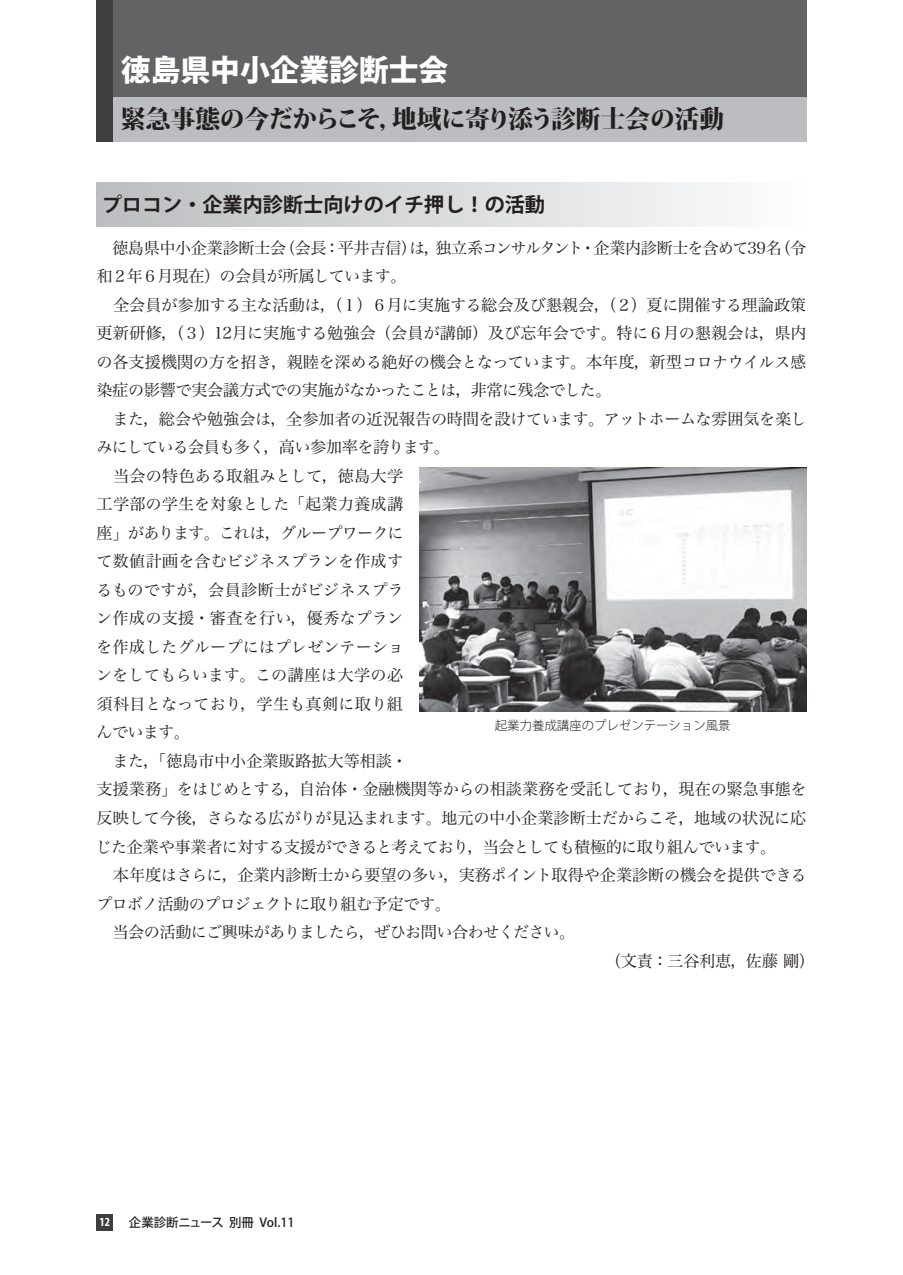
<style>
.page{position:relative;width:903px;height:1275px;background:#fff}
.page>*{position:absolute;margin:0;border:0;box-sizing:border-box;transform-origin:0 0}
.t1{font:800 29.75px "Koz Go Pro";color:#fff}
.t2{font:800 24.85px "Koz Min Pro";letter-spacing:-.01em;color:#231f20}
.t3{font:700 20.12px "Koz Go Pro";color:#231f20}
.t4{font:16.1px "Hira Min Pro W3";letter-spacing:-.015em;color:#231f20}
.t5{font:16.1px "Hira Min Pro W3";letter-spacing:.01em;color:#231f20}
.t6{font:16.1px "Hira Min Pro W3";letter-spacing:-.04em;color:#231f20}
.t7{font:16.1px "Hira Min Pro W3";letter-spacing:-.05em;color:#231f20}
.t8{font:16.1px "Hira Min Pro W3";letter-spacing:.005em;color:#231f20}
.t9{font:16.1px "Hira Min Pro W3";letter-spacing:-.035em;color:#231f20}
.t10{font:16.1px "Hira Min Pro W3";letter-spacing:-.045em;color:#231f20}
.t11{font:16.1px "Hira Min Pro W3";letter-spacing:-.055em;color:#231f20}
.t12{font:300 12.42px "Koz Go Pro";color:#231f20}
.t13{font:500 12.42px "Koz Go Pro";color:#231f20}
.t14{font:700 condensed 12.42px "Myriad Pro";color:#fff}
</style>
<div class="page">
<div style="left:97px;top:0;width:709px;height:97px;background:#636366"></div>
<div style="left:97px;top:97px;width:709px;height:44px;background:#bcbdc0"></div>
<div style="left:97px;top:0;width:16px;height:141px;background:#3e3e3f"></div>
<div style="left:97px;top:182px;width:709px;height:45px;background:linear-gradient(to right,#bbbdbf,#fdfdfe)"></div>
<div style="left:97px;top:1214px;width:16px;height:16px;background:#3e3e3f"></div>
<img style="left:419px;top:468px;width:387px;height:244px">
<h1 class="t1" style="left:121px;top:50px;width:329px">徳島県中小企業診断士会</h1>
<h2 class="t2" style="left:121px;top:101px;width:605px">緊急事態の今だからこそ，地域に寄り添う診断士会の活動</h2>
<p class="t3" style="left:102px;top:192px;width:445px">プロコン・企業内診断士向けのイチ押し！の活動</p>
<p class="t4" style="left:97px;top:234px;width:711px">　徳島県中小企業診断士会（会長：平井吉信）は，独立系コンサルタント・企業内診断士を含めて39名（令</p>
<p class="t7" style="left:97px;top:262px;width:311px">和２年６月現在）の会員が所属しています。</p>
<p class="t4" style="left:97px;top:291px;width:711px">　全会員が参加する主な活動は，（１）６月に実施する総会及び懇親会，（２）夏に開催する理論政策</p>
<p class="t4" style="left:97px;top:319px;width:711px">更新研修，（３）12月に実施する勉強会（会員が講師）及び忘年会です。特に６月の懇親会は，県内</p>
<p class="t4" style="left:96px;top:348px;width:711px">の各支援機関の方を招き，親睦を深める絶好の機会となっています。本年度，新型コロナウイルス感</p>
<p class="t4" style="left:97px;top:376px;width:516px">染症の影響で実会議方式での実施がなかったことは，非常に残念でした。</p>
<p class="t4" style="left:97px;top:405px;width:711px">　また，総会や勉強会は，全参加者の近況報告の時間を設けています。アットホームな雰囲気を楽し</p>
<p class="t10" style="left:96px;top:433px;width:355px">みにしている会員も多く，高い参加率を誇ります。</p>
<p class="t5" style="left:97px;top:462px;width:308px">　当会の特色ある取組みとして，徳島大学</p>
<p class="t5" style="left:97px;top:490px;width:308px">工学部の学生を対象とした「起業力養成講</p>
<p class="t11" style="left:97px;top:519px;width:308px">座」があります。これは，グループワークに</p>
<p class="t4" style="left:96px;top:547px;width:308px">て数値計画を含むビジネスプランを作成す</p>
<p class="t5" style="left:96px;top:576px;width:309px">るものですが，会員診断士がビジネスプラ</p>
<p class="t5" style="left:96px;top:605px;width:309px">ン作成の支援・審査を行い，優秀なプラン</p>
<p class="t8" style="left:96px;top:633px;width:309px">を作成したグループにはプレゼンテーショ</p>
<p class="t4" style="left:96px;top:662px;width:309px">ンをしてもらいます。この講座は大学の必</p>
<p class="t8" style="left:97px;top:690px;width:308px">須科目となっており，学生も真剣に取り組</p>
<p class="t4" style="left:96px;top:719px;width:95px">んでいます。</p>
<p class="t4" style="left:97px;top:747px;width:312px">　また，「徳島市中小企業販路拡大等相談・</p>
<p class="t4" style="left:97px;top:776px;width:711px">支援業務」をはじめとする，自治体・金融機関等からの相談業務を受託しており，現在の緊急事態を</p>
<p class="t4" style="left:97px;top:804px;width:711px">反映して今後，さらなる広がりが見込まれます。地元の中小企業診断士だからこそ，地域の状況に応</p>
<p class="t6" style="left:96px;top:833px;width:682px">じた企業や事業者に対する支援ができると考えており，当会としても積極的に取り組んでいます。</p>
<p class="t4" style="left:97px;top:861px;width:711px">　本年度はさらに，企業内診断士から要望の多い，実務ポイント取得や企業診断の機会を提供できる</p>
<p class="t7" style="left:96px;top:890px;width:356px">プロボノ活動のプロジェクトに取り組む予定です。</p>
<p class="t9" style="left:97px;top:918px;width:480px">　当会の活動にご興味がありましたら，ぜひお問い合わせください。</p>
<p class="t4" style="left:605px;top:947px;width:211px">（文責：三谷利恵，佐藤 剛）</p>
<p class="t12" style="left:495px;top:718px;width:237px">起業力養成講座のプレゼンテーション風景</p>
<p class="t14" style="left:100px;top:1214px;width:12px">12</p>
<p class="t13" style="left:129px;top:1214px;width:167px">企業診断ニュース 別冊 Vol.11</p>
</div>
